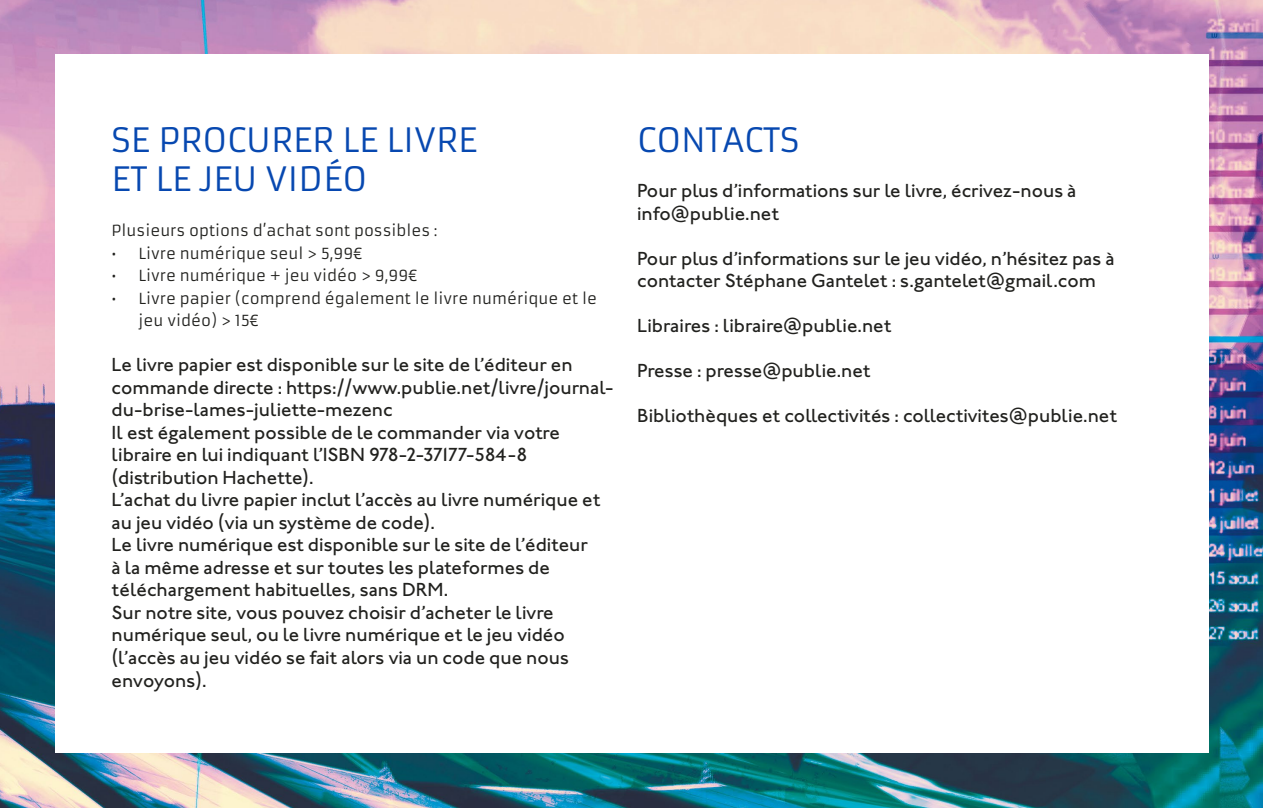
<style>
.page{position:relative;width:1263px;height:808px;background:#fff}
.page>*{position:absolute;margin:0;border:0;box-sizing:border-box;transform-origin:0 0}
.t1{font:33px/39px "Armata";color:#0748b0}
.t2{font:500 19.5px/22.5px "Johnston ITC Std";color:#21211e}
.t3{font:15px/22.5px "Armata";color:#21211e}
</style>
<div class="page">
<img style="left:0;top:0;width:1263px;height:808px">
<div style="left:55px;top:55px;width:1153px;height:698px;background:#fff"></div>
<h1 class="t1" style="left:112px;top:121px;width:367px">SE PROCURER LE LIVRE<br>ET LE JEU VIDÉO</h1>
<p class="t3" style="left:112px;top:220px;width:328px">Plusieurs options d’achat sont possibles :</p>
<p class="t3" style="left:112px;top:242px;width:252px">• Livre numérique seul &gt; 5,99€</p>
<p class="t3" style="left:112px;top:265px;width:307px">• Livre numérique + jeu vidéo &gt; 9,99€</p>
<p class="t3" style="left:139px;top:287px;width:460px;text-indent:-27px">• Livre papier (comprend également le livre numérique et le jeu vidéo) &gt; 15€</p>
<p class="t2" style="left:112px;top:354px;width:504px">Le livre papier est disponible sur le site de l’éditeur en commande directe : https://www.publie.net/livre/journal&shy;du-brise-lames-juliette-mezenc<br>Il est également possible de le commander via votre libraire en lui indiquant l’ISBN 978-2-37177-584-8 (distribution Hachette).<br>L’achat du livre papier inclut l’accès au livre numérique et au jeu vidéo (via un système de code).<br>Le livre numérique est disponible sur le site de l’éditeur<br>à la même adresse et sur toutes les plateformes de téléchargement habituelles, sans DRM.<br>Sur notre site, vous pouvez choisir d’acheter le livre numérique seul, ou le livre numérique et le jeu vidéo (l’accès au jeu vidéo se fait alors via un code que nous envoyons).</p>
<h1 class="t1" style="left:637px;top:121px;width:164px">CONTACTS</h1>
<p class="t2" style="left:637px;top:180px;width:441px">Pour plus d’informations sur le livre, écrivez-nous à info@publie.net</p>
<p class="t2" style="left:637px;top:247px;width:479px">Pour plus d’informations sur le jeu vidéo, n’hésitez pas à contacter Stéphane Gantelet : s.gantelet@gmail.com</p>
<p class="t2" style="left:637px;top:315px;width:256px">Libraires : libraire@publie.net</p>
<p class="t2" style="left:637px;top:360px;width:235px">Presse : presse@publie.net</p>
<p class="t2" style="left:637px;top:405px;width:482px">Bibliothèques et collectivités : collectivites@publie.net</p>
</div>
